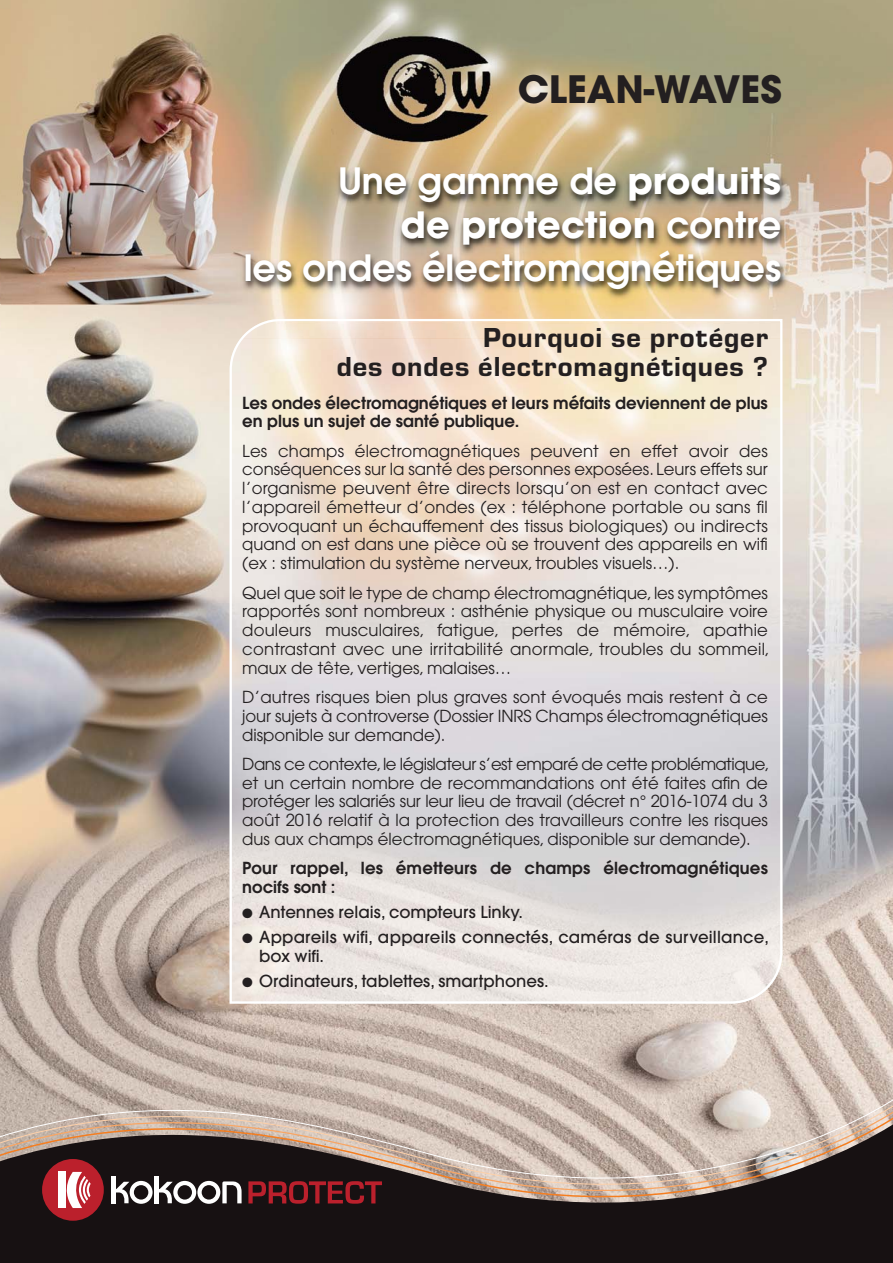
<style>
.page{position:relative;width:893px;height:1263px;background:#fff}
.page>*{position:absolute;margin:0;border:0;box-sizing:border-box;transform-origin:0 0}
.t1{font:700 37.5px "Avant Garde";color:#231f20}
.t2{font:600 36px/43.5px "Avant Garde";color:#fff;text-align:right}
.t3{font:800 28.5px/28.5px "Eurostile T";letter-spacing:.03em;color:#231f20;text-align:right}
.t4{font:16.5px/18.8px "Avant Garde";color:#231f20;text-align:justify}
.t5{font:600 16.5px/18.8px "Avant Garde";color:#231f20}
.t6{font:500 16.5px/18.8px "Avant Garde";color:#231f20}
.s1{font-weight:700}
</style>
<div class="page">
<img style="left:0;top:0;width:893px;height:1089px">
<div style="left:0;top:1253px;width:893px;height:10px;background:#171112"></div>
<div style="left:0;top:1246px;width:893px;height:7px;background:#171112"></div>
<div style="left:0;top:1240px;width:893px;height:6px;background:#171112"></div>
<div style="left:0;top:1233px;width:893px;height:7px;background:#171112"></div>
<svg style="left:0;top:1089px;width:893px;height:144px;background:#80726b"></svg>
<svg style="left:248px;top:1181px;width:134px;height:23px;background:#60171d"></svg>
<hr style="left:112px;top:1176px;width:4px;height:27px;background:#fff">
<hr style="left:155px;top:1176px;width:4px;height:27px;background:#fff">
<div style="left:42px;top:1159px;width:62px;height:62px;background:#bb202c;border-radius:50%"></div>
<div style="left:58px;top:1172px;width:7px;height:36px;background:#fff"></div>
<svg style="left:65px;top:1172px;width:26px;height:36px"></svg>
<svg style="left:115px;top:1181px;width:38px;height:23px"></svg>
<svg style="left:159px;top:1181px;width:83px;height:23px"></svg>
<img style="left:1px;top:155px;width:822px;height:183px">
<img style="left:332px;top:31px;width:165px;height:117px">
<svg style="left:230px;top:319px;width:552px;height:684px;background:#e6ded8"></svg>
<h1 class="t1" style="left:518px;top:76px;width:266px">CLEAN-WAVES</h1>
<h2 class="t2" style="left:244px;top:163px;width:539px">Une gamme de <span class="s1">produits<br>de protection</span> contre<br>les ondes électromagnétiques</h2>
<h3 class="t3" style="left:337px;top:327px;width:433px">Pourquoi se protéger<br>des ondes électromagnétiques ?</h3>
<p class="t5" style="left:242px;top:395px;width:527px">Les ondes électromagnétiques et leurs méfaits deviennent de plus en plus un sujet de santé publique.</p>
<p class="t4" style="left:242px;top:443px;width:527px">Les champs électromagnétiques peuvent en effet avoir des conséquences sur la santé des personnes exposées. Leurs effets sur l’organisme peuvent être directs lorsqu’on est en contact avec l’appareil émetteur d’ondes (ex : téléphone portable ou sans fil provoquant un échauffement des tissus biologiques) ou indirects quand on est dans une pièce où se trouvent des appareils en wifi (ex : stimulation du système nerveux, troubles visuels…).</p>
<p class="t4" style="left:242px;top:585px;width:529px">Quel que soit le type de champ électromagnétique, les symptômes rapportés sont nombreux : asthénie physique ou musculaire voire douleurs musculaires, fatigue, pertes de mémoire, apathie contrastant avec une irritabilité anormale, troubles du sommeil, maux de tête, vertiges, malaises…</p>
<p class="t4" style="left:242px;top:689px;width:527px">D’autres risques bien plus graves sont évoqués mais restent à ce jour sujets à controverse (Dossier INRS Champs électromagnétiques disponible sur demande).</p>
<p class="t4" style="left:242px;top:756px;width:529px">Dans ce contexte, le législateur s’est emparé de cette problématique, et un certain nombre de recommandations ont été faites afin de protéger les salariés sur leur lieu de travail (décret n° 2016-1074 du 3 août 2016 relatif à la protection des travailleurs contre les risques dus aux champs électromagnétiques, disponible sur demande).</p>
<p class="t5" style="left:242px;top:860px;width:527px">Pour rappel, les émetteurs de champs électromagnétiques nocifs sont :</p>
<p class="t6" style="left:242px;top:904px;width:282px">● Antennes relais, compteurs Linky.</p>
<p class="t6" style="left:259px;top:929px;width:511px;text-indent:-17px">● Appareils wifi, appareils connectés, caméras de surveillance, box wifi.</p>
<p class="t6" style="left:242px;top:973px;width:308px">● Ordinateurs, tablettes, smartphones.</p>
</div>
